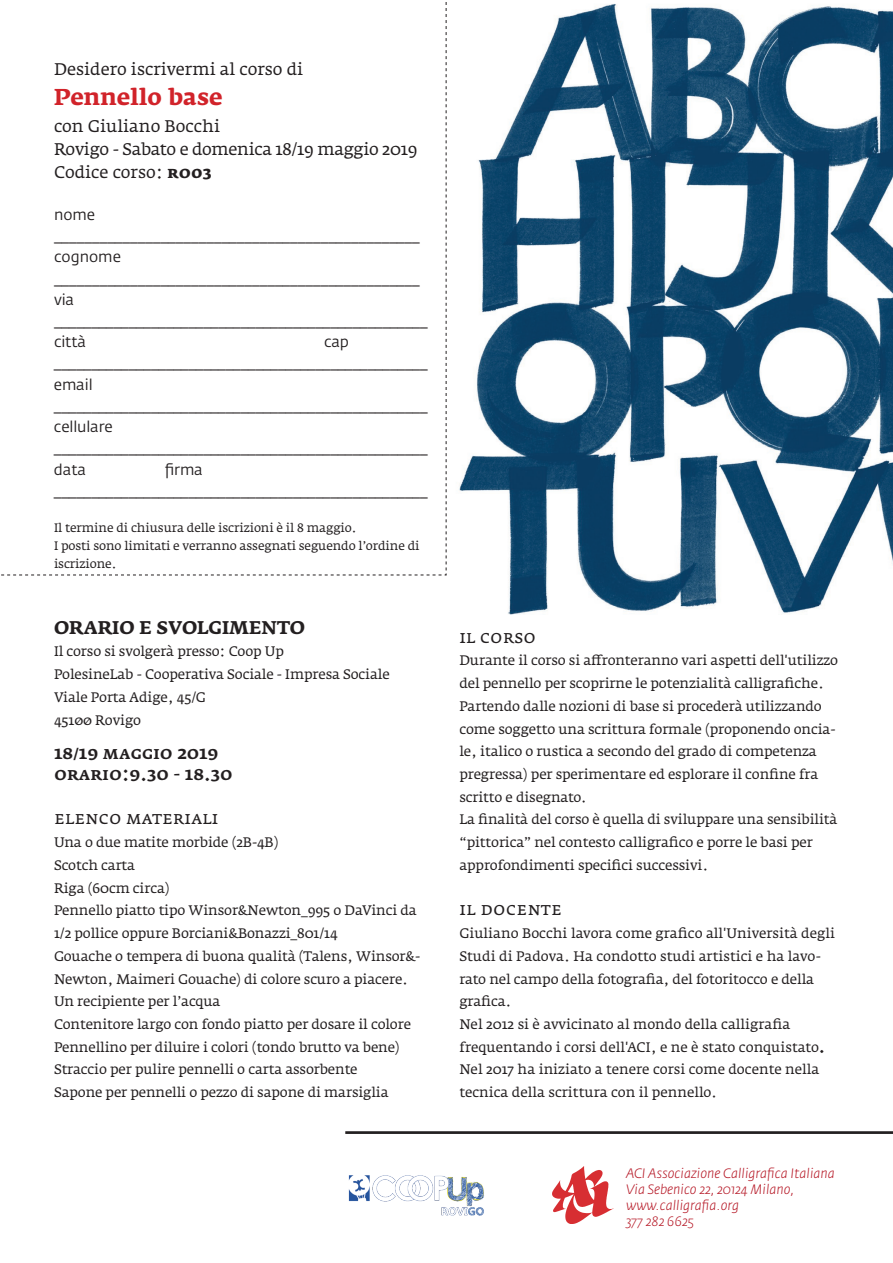
<style>
.page{position:relative;width:893px;height:1263px;background:#fff}
.page>*{position:absolute;margin:0;border:0;box-sizing:border-box;transform-origin:0 0}
.t1{font:700 39px "Fedra Serif A";color:#231f20}
.t2{font:700 22.65px "Fedra Serif A Pro";color:#d1232a}
.t3{font:500 18.15px/21.1px "Fedra Serif A Pro";letter-spacing:-.01em;color:#231f20}
.t4{font:18.15px "Fedra Serif A Pro";letter-spacing:-.01em;color:#231f20}
.t5{font:700 18.15px "Fedra Serif A Pro";color:#231f20}
.t6{font:18px "Fedra Serif A";letter-spacing:-.02em;color:#231f20}
.t7{font:18px "Fedra Serif A";color:#231f20}
.t8{font:16.65px/22.8px "Fedra Serif A Pro";letter-spacing:-.02em;color:#231f20}
.t9{font:16.65px "Fedra Serif A Pro";color:#231f20}
.t10{font:15.15px/21.1px "Fedra Sans Std";letter-spacing:-.01em;color:#231f20}
.t11{font:13.65px/22.8px "Fedra Serif A Pro";letter-spacing:-.01em;color:#231f20}
.t12{font:italic 300 13.5px/16.2px "Fedra Sans Std";color:#b51624}
.t13{font:12.15px/18.1px "Fedra Serif A Pro";letter-spacing:-.01em;color:#231f20}
.t14{font:12px/18px "Fedra Serif A";color:#231f20}
.s1{font-weight:700}
.s2{font-weight:700;font-size:15.15px}
</style>
<div class="page">
<img style="left:459px;top:3px;width:434px;height:612px">
<img style="left:552px;top:1167px;width:61px;height:56px">
<hr style="left:345px;top:1131px;width:548px;height:3px;background:#231f20">
<svg style="left:1px;top:2px;width:446px;height:574px"></svg>
<img style="left:348px;top:1175px;width:136px;height:41px">
<p class="t9" style="left:54px;top:59px;width:251px">Desidero iscrivermi al corso di</p>
<h2 class="t2" style="left:54px;top:83px;width:170px">Pennello base</h2>
<p class="t8" style="left:54px;top:115px;width:365px">con Giuliano Bocchi<br>Rovigo - Sabato e domenica 18/19 maggio 2019<br>Codice corso: <span class="s1">RO03</span></p>
<p class="t10" style="left:54px;top:204px;width:375px">nome ________________________________________________ cognome ________________________________________________ via __________________________________________________ città</p>
<p class="t10" style="left:54px;top:331px;width:375px;text-indent:270px">cap __________________________________________________ email __________________________________________________ cellulare __________________________________________________ data</p>
<p class="t10" style="left:54px;top:459px;width:375px;text-indent:111px">firma __________________________________________________</p>
<p class="t13" style="left:54px;top:519px;width:367px">Il termine di chiusura delle iscrizioni è il 8 maggio.<br>I posti sono limitati e verranno assegnati seguendo l’ordine di iscrizione.</p>
<h3 class="t5" style="left:54px;top:616px;width:253px">ORARIO E SVOLGIMENTO</h3>
<p class="t11" style="left:54px;top:640px;width:337px">Il corso si svolgerà presso: Coop Up<br>PolesineLab - Cooperativa Sociale - Impresa Sociale<br>Viale Porta Adige, 45/G<br>45100 Rovigo</p>
<h3 class="t3" style="left:54px;top:742px;width:180px">18/19 maggio 2019 orario:9.30 - 18.30</h3>
<h3 class="t4" style="left:54px;top:807px;width:166px">ELENCO MATERIALI</h3>
<p class="t11" style="left:54px;top:831px;width:368px">Una o due matite morbide (2B-4B)<br>Scotch carta<br>Riga (60cm circa)<br>Pennello piatto tipo Winsor&amp;Newton_995 o DaVinci da 1/2 pollice oppure Borciani&amp;Bonazzi_801/14<br>Gouache o tempera di buona qualità (Talens, Winsor&amp;- Newton, Maimeri Gouache) di colore scuro a piacere.<br>Un recipiente per l’acqua<br>Contenitore largo con fondo piatto per dosare il colore Pennellino per diluire i colori (tondo brutto va bene)<br>Straccio per pulire pennelli o carta assorbente<br>Sapone per pennelli o pezzo di sapone di marsiglia</p>
<h3 class="t4" style="left:459px;top:625px;width:78px">IL CORSO</h3>
<p class="t11" style="left:459px;top:649px;width:380px">Durante il corso si affronteranno vari aspetti dell'utilizzo del pennello per scoprirne le potenzialità calligrafiche.<br>Partendo dalle nozioni di base si procederà utilizzando come soggetto una scrittura formale (proponendo oncia&shy;le, italico o rustica a secondo del grado di competenza pregressa) per sperimentare ed esplorare il confine fra scritto e disegnato.<br>La finalità del corso è quella di sviluppare una sensibilità “pittorica” nel contesto calligrafico e porre le basi per approfondimenti specifici successivi.</p>
<h3 class="t4" style="left:459px;top:898px;width:104px">IL DOCENTE</h3>
<p class="t11" style="left:459px;top:922px;width:377px">Giuliano Bocchi lavora come grafico all'Università degli Studi di Padova. Ha condotto studi artistici e ha lavo&shy;rato nel campo della fotografia, del fotoritocco e della grafica.<br>Nel 2012 si è avvicinato al mondo della calligrafia frequentando i corsi dell'ACI, e ne è stato conquistato<span class="s2">.<br></span>Nel 2017 ha iniziato a tenere corsi come docente nella tecnica della scrittura con il pennello.</p>
<h1 class="t1" style="left:552px;top:845px;width:232px">TIRALINEE</h1>
<h3 class="t7" style="left:552px;top:928px;width:184px">con Luca Barcellona</h3>
<h3 class="t6" style="left:552px;top:971px;width:249px">Milano - Sabato e domenica</h3>
<p class="t14" style="left:552px;top:1036px;width:177px">Corso di livello intermedio<br>Iscrizione entro il <span class="s1">14 ottobre</span></p>
<p class="t14" style="left:552px;top:1090px;width:117px">Responsabile corso</p>
<p class="t12" style="left:626px;top:1165px;width:210px">ACI Associazione Calligrafica Italiana<br>Via Sebenico 22, 20124 Milano, www.calligrafia.org<br>377 282 6625</p>
</div>
